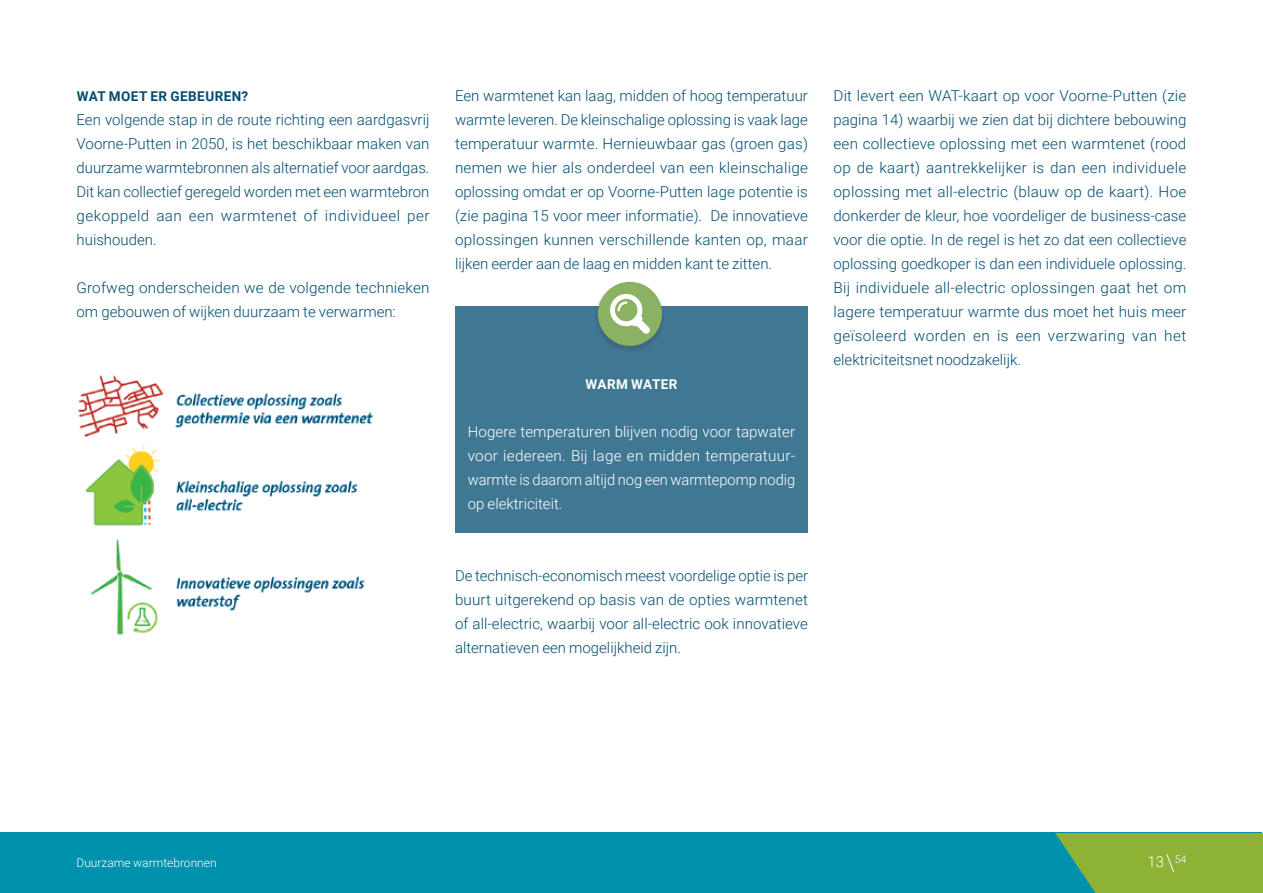
<style>
.page{position:relative;width:1263px;height:893px;background:#fff}
.page>*{position:absolute;margin:0;border:0;box-sizing:border-box;transform-origin:0 0}
.t1{font:300 15px/24px "Roboto";color:#004c71;text-align:justify}
.t2{font:300 15px/24px "Roboto";letter-spacing:-.005em;color:#fff;text-align:justify}
.t3{font:700 13.5px "Roboto";letter-spacing:.035em;color:#004c71}
.t4{font:700 13.5px "Roboto";letter-spacing:.035em;color:#fff}
.t5{font:300 12px "Roboto";color:#fff}
</style>
<div class="page">
<div style="left:455px;top:306px;width:353px;height:227px;background:#407894"></div>
<div style="left:594px;top:282px;width:72px;height:72px;background:#00213b;opacity:.49"></div>
<div style="left:598px;top:282px;width:64px;height:64px;background:#8bb163;border-radius:50%"></div>
<svg style="left:610px;top:294px;width:40px;height:40px"></svg>
<img style="left:78px;top:375px;width:295px;height:260px">
<div style="left:0;top:833px;width:1262px;height:60px;background:#0091ac"></div>
<svg style="left:1055px;top:833px;width:208px;height:60px;background:#80ae40"></svg>
<p class="t3" style="left:77px;top:86px;width:173px">WAT MOET ER GEBEUREN?</p>
<p class="t1" style="left:77px;top:107px;width:354px">Een volgende stap in de route richting een aardgasvrij Voorne-Putten in 2050, is het beschikbaar maken van duurzame warmtebronnen als alternatief voor aardgas.<br>Dit kan collectief geregeld worden met een warmtebron gekoppeld aan een warmtenet of individueel per huishouden.</p>
<p class="t1" style="left:77px;top:275px;width:354px">Grofweg onderscheiden we de volgende technieken om gebouwen of wijken duurzaam te verwarmen:</p>
<p class="t1" style="left:455px;top:83px;width:354px">Een warmtenet kan laag, midden of hoog temperatuur warmte leveren. De kleinschalige oplossing is vaak lage temperatuur warmte. Hernieuwbaar gas (groen gas) nemen we hier als onderdeel van een kleinschalige oplossing omdat er op Voorne-Putten lage potentie is (zie pagina 15 voor meer informatie). De innovatieve oplossingen kunnen verschillende kanten op, maar lijken eerder aan de laag en midden kant te zitten.</p>
<p class="t4" style="left:585px;top:374px;width:94px">WARM WATER</p>
<p class="t2" style="left:468px;top:419px;width:329px">Hogere temperaturen blijven nodig voor tapwater voor iedereen. Bij lage en midden temperatuur&shy;warmte is daarom altijd nog een warmtepomp nodig op elektriciteit.</p>
<p class="t1" style="left:455px;top:563px;width:355px">De technisch-economisch meest voordelige optie is per buurt uitgerekend op basis van de opties warmtenet of all-electric, waarbij voor all-electric ook innovatieve alternatieven een mogelijkheid zijn.</p>
<p class="t1" style="left:833px;top:83px;width:354px">Dit levert een WAT-kaart op voor Voorne-Putten (zie pagina 14) waarbij we zien dat bij dichtere bebouwing een collectieve oplossing met een warmtenet (rood op de kaart) aantrekkelijker is dan een individuele oplossing met all-electric (blauw op de kaart). Hoe donkerder de kleur, hoe voordeliger de business-case voor die optie. In de regel is het zo dat een collectieve oplossing goedkoper is dan een individuele oplossing.<br>Bij individuele all-electric oplossingen gaat het om lagere temperatuur warmte dus moet het huis meer geïsoleerd worden en is een verzwaring van het elektriciteitsnet noodzakelijk.</p>
<p class="t5" style="left:77px;top:855px;width:142px">Duurzame warmtebronnen</p>
<p class="t2" style="left:1147px;top:849px;width:40px">13 <sup>54</sup></p>
</div>
